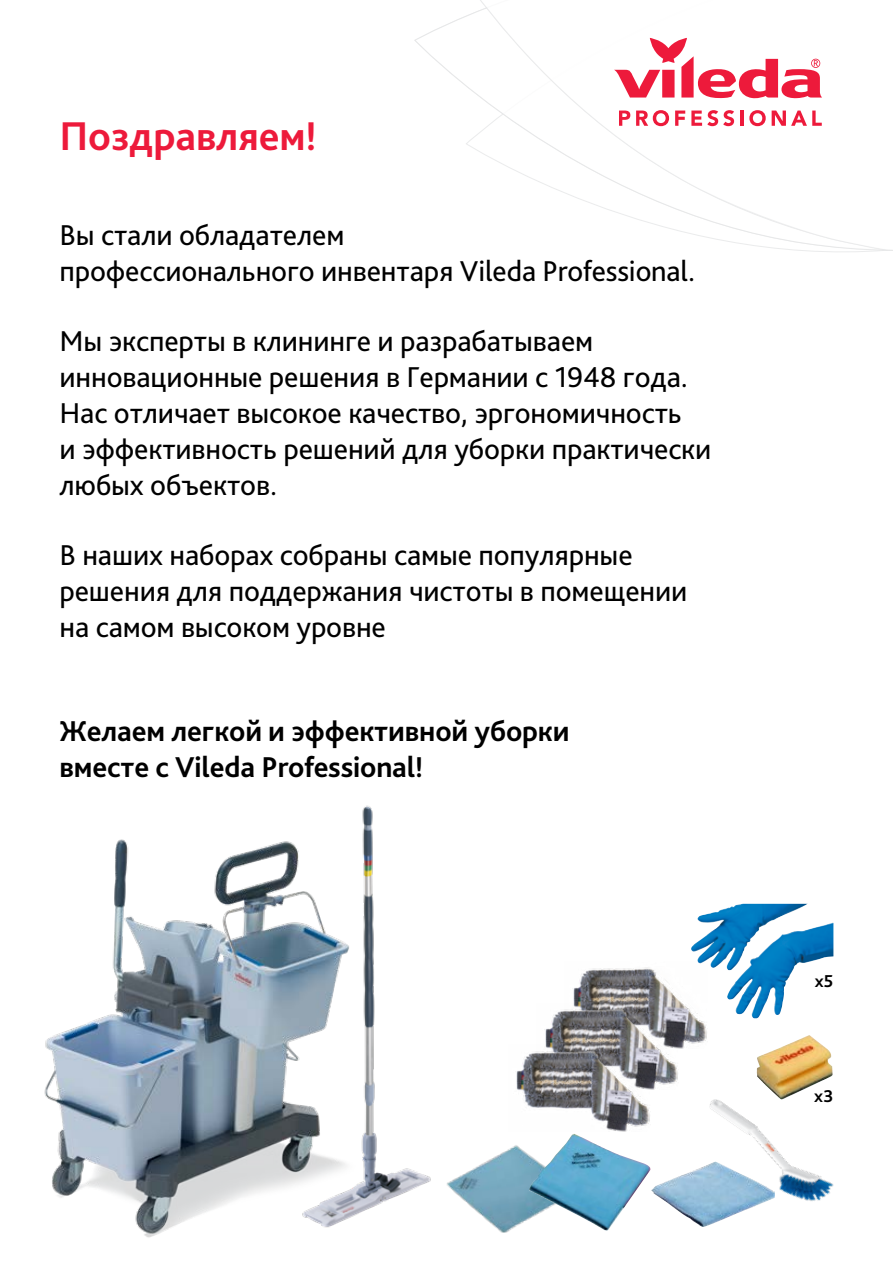
<style>
.page{position:relative;width:893px;height:1276px;background:#fff}
.page>*{position:absolute;margin:0;border:0;box-sizing:border-box;transform-origin:0 0}
.t1{font:700 42px "Bliss Pro";letter-spacing:-.005em;color:#ed1a3b}
.t2{font:30px/36px "Bliss Pro";letter-spacing:-.005em;color:#000}
.t3{font:700 30px/36px "Bliss Pro";letter-spacing:-.005em;color:#000}
.t4{font:700 18px "Bliss Pro";color:#000}
</style>
<div class="page">
<svg style="left:459px;top:0;width:434px;height:251px"></svg>
<svg style="left:619px;top:111px;width:11px;height:15px"></svg>
<svg style="left:636px;top:110px;width:33px;height:16px"></svg>
<svg style="left:675px;top:111px;width:10px;height:15px"></svg>
<svg style="left:691px;top:110px;width:43px;height:16px"></svg>
<hr style="left:740px;top:111px;width:3px;height:15px;background:#ed1a3b">
<svg style="left:749px;top:110px;width:17px;height:16px"></svg>
<svg style="left:772px;top:111px;width:50px;height:15px"></svg>
<svg style="left:614px;top:38px;width:208px;height:61px"></svg>
<img style="left:44px;top:839px;width:252px;height:399px">
<img style="left:710px;top:1090px;width:124px;height:111px">
<img style="left:691px;top:904px;width:52px;height:66px">
<img style="left:447px;top:1145px;width:81px;height:87px">
<img style="left:528px;top:1134px;width:122px;height:97px">
<img style="left:651px;top:1161px;width:124px;height:66px">
<img style="left:296px;top:805px;width:135px;height:423px">
<img style="left:775px;top:1035px;width:34px;height:15px">
<img style="left:573px;top:961px;width:134px;height:87px">
<img style="left:544px;top:1003px;width:135px;height:86px">
<img style="left:516px;top:1044px;width:135px;height:87px">
<h1 class="t1" style="left:60px;top:109px;width:259px">Поздравляем!</h1>
<p class="t2" style="left:60px;top:216px;width:637px">Вы стали обладателем<br>профессионального инвентаря Vileda Professional.</p>
<p class="t2" style="left:60px;top:322px;width:653px">Мы эксперты в клининге и разрабатываем инновационные решения в Германии с 1948 года.<br>Нас отличает высокое качество, эргономичность<br>и эффективность решений для уборки практически любых объектов.</p>
<p class="t2" style="left:60px;top:536px;width:629px">В наших наборах собраны самые популярные решения для поддержания чистоты в помещении на самом высоком уровне</p>
<p class="t3" style="left:60px;top:712px;width:511px">Желаем легкой и эффективной уборки вместе с Vileda Professional!</p>
<p class="t4" style="left:815px;top:970px;width:20px">х5</p>
<p class="t4" style="left:814px;top:1085px;width:21px">х3</p>
</div>
